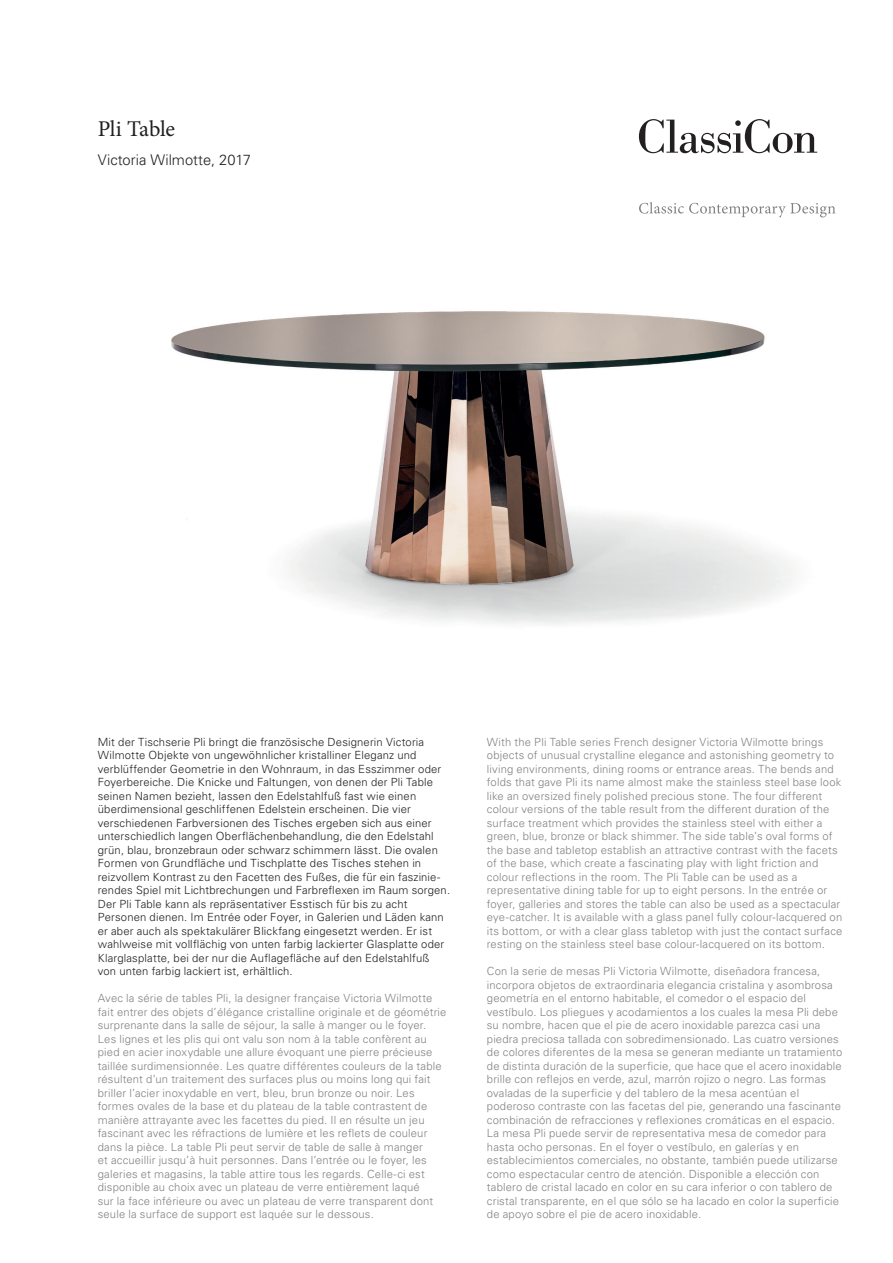
<style>
.page{position:relative;width:893px;height:1263px;background:#fff}
.page>*{position:absolute;margin:0;border:0;box-sizing:border-box;transform-origin:0 0}
.t1{font:22.5px "Minion Pro";letter-spacing:-.015em;color:#231f20}
.t2{font:300 14.7px "Univers LT Std";color:#231f20}
.t3{font:300 11.25px/13.5px "Univers LT Std";letter-spacing:.015em;color:#808285}
.t4{font:300 11.25px/13.5px "Univers LT Std";letter-spacing:.015em;color:#231f20}
</style>
<div class="page">
<img style="left:171px;top:213px;width:665px;height:412px">
<svg style="left:639px;top:202px;width:196px;height:15px"></svg>
<svg style="left:639px;top:119px;width:178px;height:34px"></svg>
<h1 class="t1" style="left:98px;top:114px;width:79px">Pli Table</h1>
<h2 class="t2" style="left:98px;top:151px;width:155px">Victoria Wilmotte, 2017</h2>
<p class="t4" style="left:98px;top:735px;width:354px">Mit der Tischserie Pli bringt die französische Designerin Victoria Wilmotte Objekte von ungewöhnlicher kristalliner Eleganz und verblüffender Geometrie in den Wohnraum, in das Esszimmer oder Foyerbereiche. Die Knicke und Faltungen, von denen der Pli Table seinen Namen bezieht, lassen den Edelstahlfuß fast wie einen überdimensional geschliffenen Edelstein erscheinen. Die vier verschiedenen Farbversionen des Tisches ergeben sich aus einer unterschiedlich langen Oberflächenbehandlung, die den Edelstahl grün, blau, bronzebraun oder schwarz schimmern lässt. Die ovalen Formen von Grundfläche und Tischplatte des Tisches stehen in reizvollem Kontrast zu den Facetten des Fußes, die für ein faszinie&shy;rendes Spiel mit Lichtbrechungen und Farbreflexen im Raum sorgen.<br>Der Pli Table kann als repräsentativer Esstisch für bis zu acht Personen dienen. Im Entrée oder Foyer, in Galerien und Läden kann er aber auch als spektakulärer Blickfang eingesetzt werden. Er ist wahlweise mit vollflächig von unten farbig lackierter Glasplatte oder Klarglasplatte, bei der nur die Auflagefläche auf den Edelstahlfuß von unten farbig lackiert ist, erhältlich.</p>
<p class="t3" style="left:98px;top:991px;width:350px">Avec la série de tables Pli, la designer française Victoria Wilmotte fait entrer des objets d’élégance cristalline originale et de géométrie surprenante dans la salle de séjour, la salle à manger ou le foyer.<br>Les lignes et les plis qui ont valu son nom à la table confèrent au pied en acier inoxydable une allure évoquant une pierre précieuse taillée surdimensionnée. Les quatre différentes couleurs de la table résultent d’un traitement des surfaces plus ou moins long qui fait briller l’acier inoxydable en vert, bleu, brun bronze ou noir. Les formes ovales de la base et du plateau de la table contrastent de manière attrayante avec les facettes du pied. Il en résulte un jeu fascinant avec les réfractions de lumière et les reflets de couleur dans la pièce. La table Pli peut servir de table de salle à manger<br>et accueillir jusqu’à huit personnes. Dans l’entrée ou le foyer, les galeries et magasins, la table attire tous les regards. Celle-ci est disponible au choix avec un plateau de verre entièrement laqué<br>sur la face inférieure ou avec un plateau de verre transparent dont seule la surface de support est laquée sur le dessous.</p>
<p class="t3" style="left:487px;top:735px;width:357px">With the Pli Table series French designer Victoria Wilmotte brings objects of unusual crystalline elegance and astonishing geometry to living environments, dining rooms or entrance areas. The bends and folds that gave Pli its name almost make the stainless steel base look like an oversized finely polished precious stone. The four different colour versions of the table result from the different duration of the surface treatment which provides the stainless steel with either a green, blue, bronze or black shimmer. The side table’s oval forms of the base and tabletop establish an attractive contrast with the facets of the base, which create a fascinating play with light friction and colour reflections in the room. The Pli Table can be used as a representative dining table for up to eight persons. In the entrée or foyer, galleries and stores the table can also be used as a spectacular eye-catcher. It is available with a glass panel fully colour-lacquered on its bottom, or with a clear glass tabletop with just the contact surface resting on the stainless steel base colour-lacquered on its bottom.</p>
<p class="t3" style="left:487px;top:964px;width:357px">Con la serie de mesas Pli Victoria Wilmotte, diseñadora francesa, incorpora objetos de extraordinaria elegancia cristalina y asombrosa geometría en el entorno habitable, el comedor o el espacio del vestíbulo. Los pliegues y acodamientos a los cuales la mesa Pli debe su nombre, hacen que el pie de acero inoxidable parezca casi una piedra preciosa tallada con sobredimensionado. Las cuatro versiones de colores diferentes de la mesa se generan mediante un tratamiento de distinta duración de la superficie, que hace que el acero inoxidable brille con reflejos en verde, azul, marrón rojizo o negro. Las formas ovaladas de la superficie y del tablero de la mesa acentúan el poderoso contraste con las facetas del pie, generando una fascinante combinación de refracciones y reflexiones cromáticas en el espacio.<br>La mesa Pli puede servir de representativa mesa de comedor para hasta ocho personas. En el foyer o vestíbulo, en galerías y en establecimientos comerciales, no obstante, también puede utilizarse como espectacular centro de atención. Disponible a elección con tablero de cristal lacado en color en su cara inferior o con tablero de cristal transparente, en el que sólo se ha lacado en color la superficie de apoyo sobre el pie de acero inoxidable.</p>
</div>
